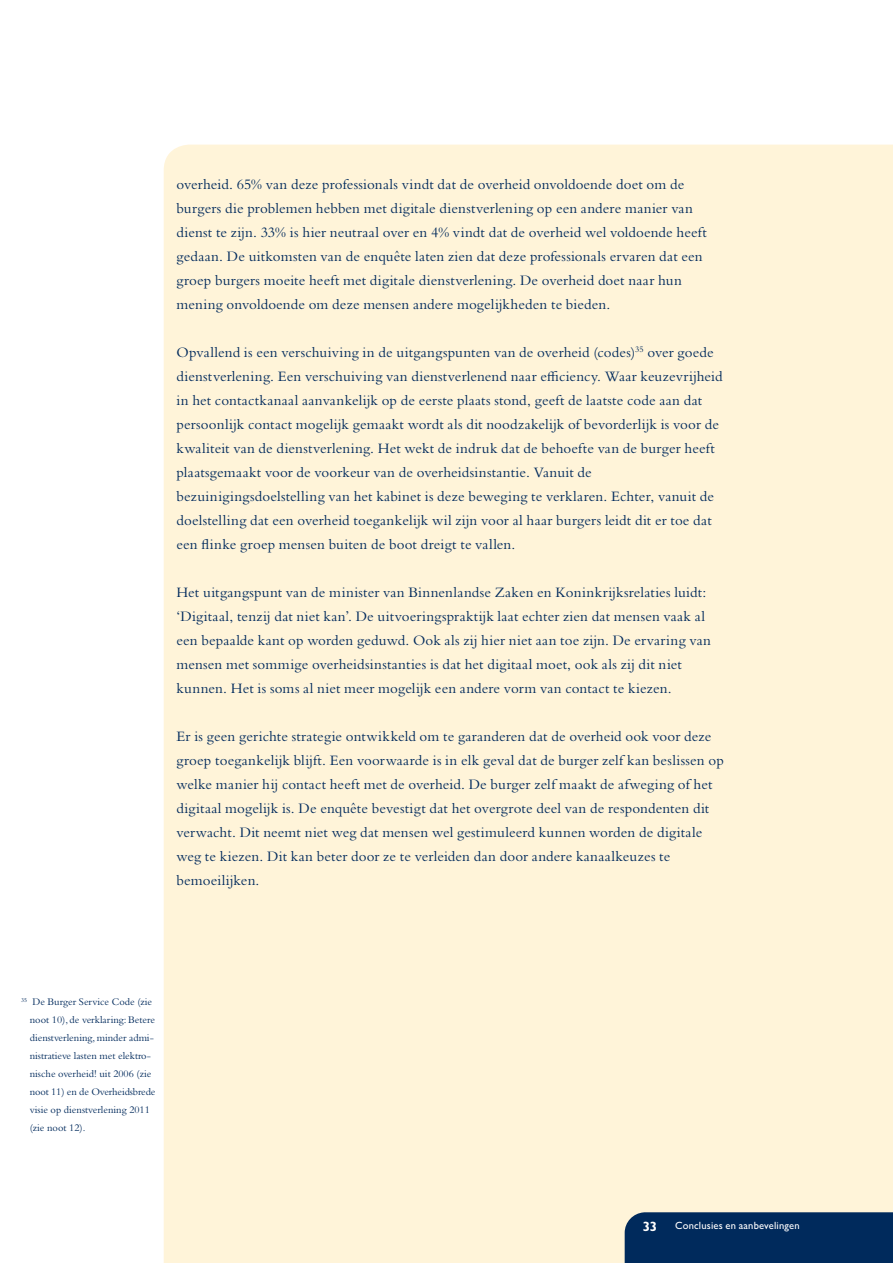
<style>
.page{position:relative;width:893px;height:1263px;background:#fff}
.page>*{position:absolute;margin:0;border:0;box-sizing:border-box;transform-origin:0 0}
.t1{font:15px/24px "Bembo Std";letter-spacing:.01em;color:#002a5c}
.t2{font:700 13.5px "Gill Sans MT Pro";color:#fff}
.t3{font:10.5px/18px "Bembo Std";color:#002a5c}
.t4{font:500 10.5px "Gill Sans MT Pro";letter-spacing:.02em;color:#fff}
</style>
<div class="page">
<div style="left:164px;top:145px;width:729px;height:1118px;background:#fff4d9"></div>
<div style="left:625px;top:1212px;width:268px;height:51px;background:#002a5c"></div>
<p class="t1" style="left:176px;top:172px;width:532px">overheid. 65% van deze professionals vindt dat de overheid onvoldoende doet om de burgers die problemen hebben met digitale dienstverlening op een andere manier van dienst te zijn. 33% is hier neutraal over en 4% vindt dat de overheid wel voldoende heeft gedaan. De uitkomsten van de enquête laten zien dat deze professionals ervaren dat een groep burgers moeite heeft met digitale dienstverlening. De overheid doet naar hun mening onvoldoende om deze mensen andere mogelijkheden te bieden.</p>
<p class="t1" style="left:176px;top:340px;width:548px">Opvallend is een verschuiving in de uitgangspunten van de overheid (codes)<sup>35</sup> over goede dienstverlening. Een verschuiving van dienstverlenend naar efficiency. Waar keuzevrijheid in het contactkanaal aanvankelijk op de eerste plaats stond, geeft de laatste code aan dat persoonlijk contact mogelijk gemaakt wordt als dit noodzakelijk of bevorderlijk is voor de kwaliteit van de dienstverlening. Het wekt de indruk dat de behoefte van de burger heeft plaatsgemaakt voor de voorkeur van de overheidsinstantie. Vanuit de bezuinigingsdoelstelling van het kabinet is deze beweging te verklaren. Echter, vanuit de doelstelling dat een overheid toegankelijk wil zijn voor al haar burgers leidt dit er toe dat een flinke groep mensen buiten de boot dreigt te vallen.</p>
<p class="t1" style="left:176px;top:580px;width:536px">Het uitgangspunt van de minister van Binnenlandse Zaken en Koninkrijksrelaties luidt: ‘Digitaal, tenzij dat niet kan’. De uitvoeringspraktijk laat echter zien dat mensen vaak al een bepaalde kant op worden geduwd. Ook als zij hier niet aan toe zijn. De ervaring van mensen met sommige overheidsinstanties is dat het digitaal moet, ook als zij dit niet kunnen. Het is soms al niet meer mogelijk een andere vorm van contact te kiezen.</p>
<p class="t1" style="left:176px;top:724px;width:549px">Er is geen gerichte strategie ontwikkeld om te garanderen dat de overheid ook voor deze groep toegankelijk blijft. Een voorwaarde is in elk geval dat de burger zelf kan beslissen op welke manier hij contact heeft met de overheid. De burger zelf maakt de afweging of het digitaal mogelijk is. De enquête bevestigt dat het overgrote deel van de respondenten dit verwacht. Dit neemt niet weg dat mensen wel gestimuleerd kunnen worden de digitale weg te kiezen. Dit kan beter door ze te verleiden dan door andere kanaalkeuzes te bemoeilijken.</p>
<p class="t3" style="left:30px;top:993px;width:127px;text-indent:-9px"><sup>35</sup> De Burger Service Code (zie noot 10), de verklaring: Betere dienstverlening, minder admi&shy;nistratieve lasten met elektro&shy;nische overheid! uit 2006 (zie noot 11) en de Overheidsbrede visie op dienstverlening 2011 (zie noot 12).</p>
<p class="t2" style="left:643px;top:1218px;width:16px">33</p>
<p class="t4" style="left:675px;top:1219px;width:126px">Conclusies en aanbevelingen</p>
</div>
